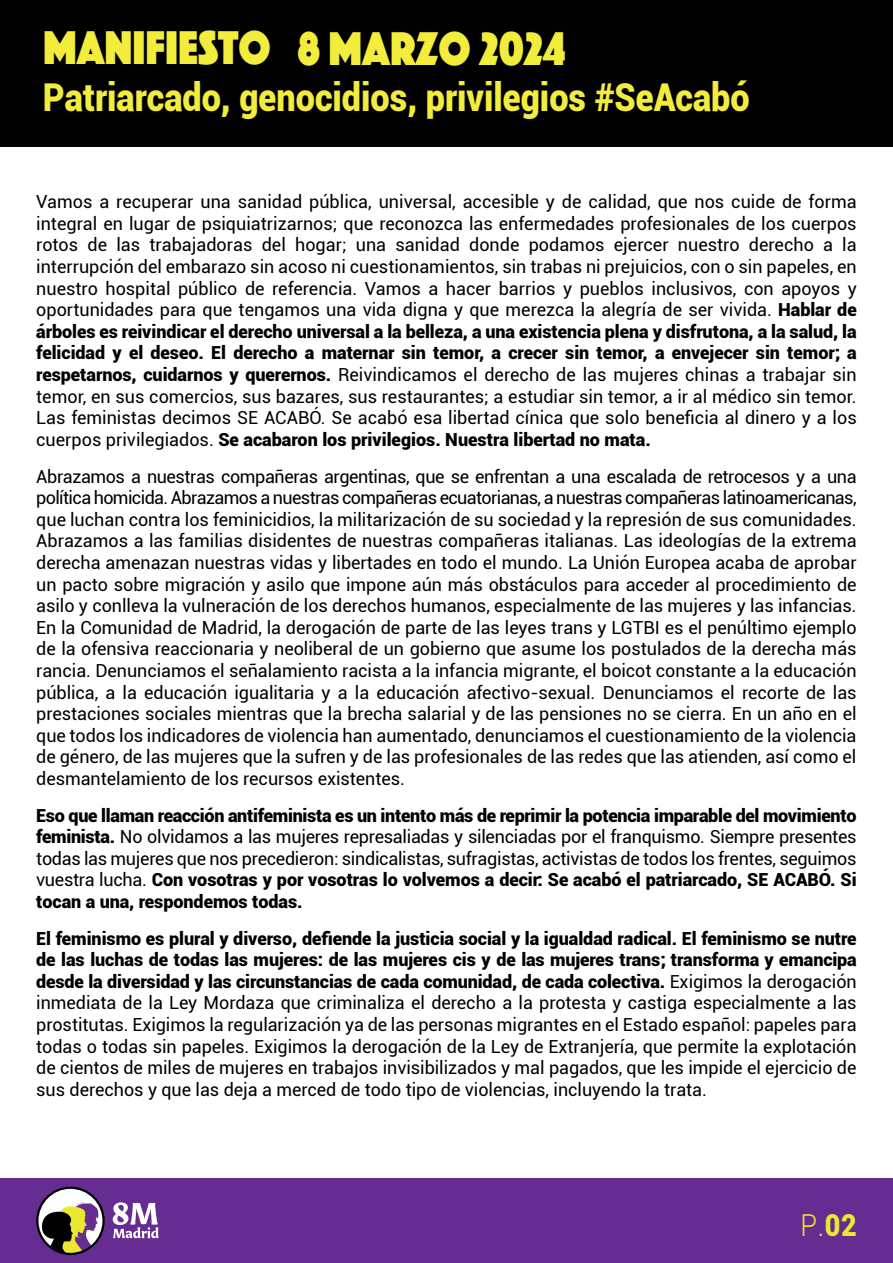
<style>
.page{position:relative;width:893px;height:1263px;background:#fff}
.page>*{position:absolute;margin:0;border:0;box-sizing:border-box;transform-origin:0 0}
.t1{font:48.75px "Phosphate Solid";color:#f2ec3c;scale:.89 1}
.t2{font:900 38.4px "Roboto";color:#f2ec3c;scale:.89 1}
.t3{font:300 30.3px "Roboto";color:#eae831;scale:.89 1}
.t4{font:18px/21.6px "Roboto";letter-spacing:-.005em;color:#000001;text-align:justify}
.t5{font:900 18px/21.6px "Roboto";letter-spacing:-.005em;color:#000001;text-align:justify}
.s1{font-weight:900}
.s2{font-weight:400}
</style>
<div class="page">
<div style="left:0;top:0;width:893px;height:146px;background:#000001"></div>
<div style="left:0;top:1178px;width:893px;height:85px;background:#652d91"></div>
<svg style="left:36px;top:1186px;width:69px;height:69px"></svg>
<svg style="left:113px;top:1202px;width:46px;height:36px"></svg>
<h1 class="t1" style="left:43px;top:24px;width:588px">MANIFIESTO 8 MARZO 2024</h1>
<h2 class="t2" style="left:43px;top:70px;width:796px">Patriarcado, genocidios, privilegios #SeAcabó</h2>
<p class="t4" style="left:36px;top:190px;width:822px">Vamos a recuperar una sanidad pública, universal, accesible y de calidad, que nos cuide de forma integral en lugar de psiquiatrizarnos; que reconozca las enfermedades profesionales de los cuerpos rotos de las trabajadoras del hogar; una sanidad donde podamos ejercer nuestro derecho a la interrupción del embarazo sin acoso ni cuestionamientos, sin trabas ni prejuicios, con o sin papeles, en nuestro hospital público de referencia. Vamos a hacer barrios y pueblos inclusivos, con apoyos y oportunidades para que tengamos una vida digna y que merezca la alegría de ser vivida. <span class="s1">Hablar de árboles es reivindicar el derecho universal a la belleza, a una existencia plena y disfrutona, a la salud, la felicidad y el deseo. El derecho a maternar sin temor, a crecer sin temor, a envejecer sin temor; a respetarnos, cuidarnos y querernos.</span> Reivindicamos el derecho de las mujeres chinas a trabajar sin temor, en sus comercios, sus bazares, sus restaurantes; a estudiar sin temor, a ir al médico sin temor.<br>Las feministas decimos SE ACABÓ. Se acabó esa libertad cínica que solo beneficia al dinero y a los cuerpos privilegiados. <span class="s1">Se acabaron los privilegios. Nuestra libertad no mata.</span></p>
<p class="t4" style="left:36px;top:465px;width:822px">Abrazamos a nuestras compañeras argentinas, que se enfrentan a una escalada de retrocesos y a una política homicida. Abrazamos a nuestras compañeras ecuatorianas, a nuestras compañeras latinoamericanas, que luchan contra los feminicidios, la militarización de su sociedad y la represión de sus comunidades.<br>Abrazamos a las familias disidentes de nuestras compañeras italianas. Las ideologías de la extrema derecha amenazan nuestras vidas y libertades en todo el mundo. La Unión Europea acaba de aprobar un pacto sobre migración y asilo que impone aún más obstáculos para acceder al procedimiento de asilo y conlleva la vulneración de los derechos humanos, especialmente de las mujeres y las infancias.<br>En la Comunidad de Madrid, la derogación de parte de las leyes trans y LGTBI es el penúltimo ejemplo de la ofensiva reaccionaria y neoliberal de un gobierno que asume los postulados de la derecha más rancia. Denunciamos el señalamiento racista a la infancia migrante, el boicot constante a la educación pública, a la educación igualitaria y a la educación afectivo-sexual. Denunciamos el recorte de las prestaciones sociales mientras que la brecha salarial y de las pensiones no se cierra. En un año en el que todos los indicadores de violencia han aumentado, denunciamos el cuestionamiento de la violencia de género, de las mujeres que la sufren y de las profesionales de las redes que las atienden, así como el desmantelamiento de los recursos existentes.</p>
<p class="t5" style="left:36px;top:803px;width:822px">Eso que llaman reacción antifeminista es un intento más de reprimir la potencia imparable del movimiento feminista. <span class="s2">No olvidamos a las mujeres represaliadas y silenciadas por el franquismo. Siempre presentes todas las mujeres que nos precedieron: sindicalistas, sufragistas, activistas de todos los frentes, seguimos vuestra lucha.</span> Con vosotras y por vosotras lo volvemos a decir: Se acabó el patriarcado, SE ACABÓ. Si tocan a una, respondemos todas.</p>
<p class="t4" style="left:36px;top:927px;width:822px"><span class="s1">El feminismo es plural y diverso, defiende la justicia social y la igualdad radical. El feminismo se nutre de las luchas de todas las mujeres: de las mujeres cis y de las mujeres trans; transforma y emancipa desde la diversidad y las circunstancias de cada comunidad, de cada colectiva.</span> Exigimos la derogación inmediata de la Ley Mordaza que criminaliza el derecho a la protesta y castiga especialmente a las prostitutas. Exigimos la regularización ya de las personas migrantes en el Estado español: papeles para todas o todas sin papeles. Exigimos la derogación de la Ley de Extranjería, que permite la explotación de cientos de miles de mujeres en trabajos invisibilizados y mal pagados, que les impide el ejercicio de sus derechos y que las deja a merced de todo tipo de violencias, incluyendo la trata.</p>
<h3 class="t3" style="left:800px;top:1204px;width:65px">P.<span class="s1">02</span></h3>
</div>
